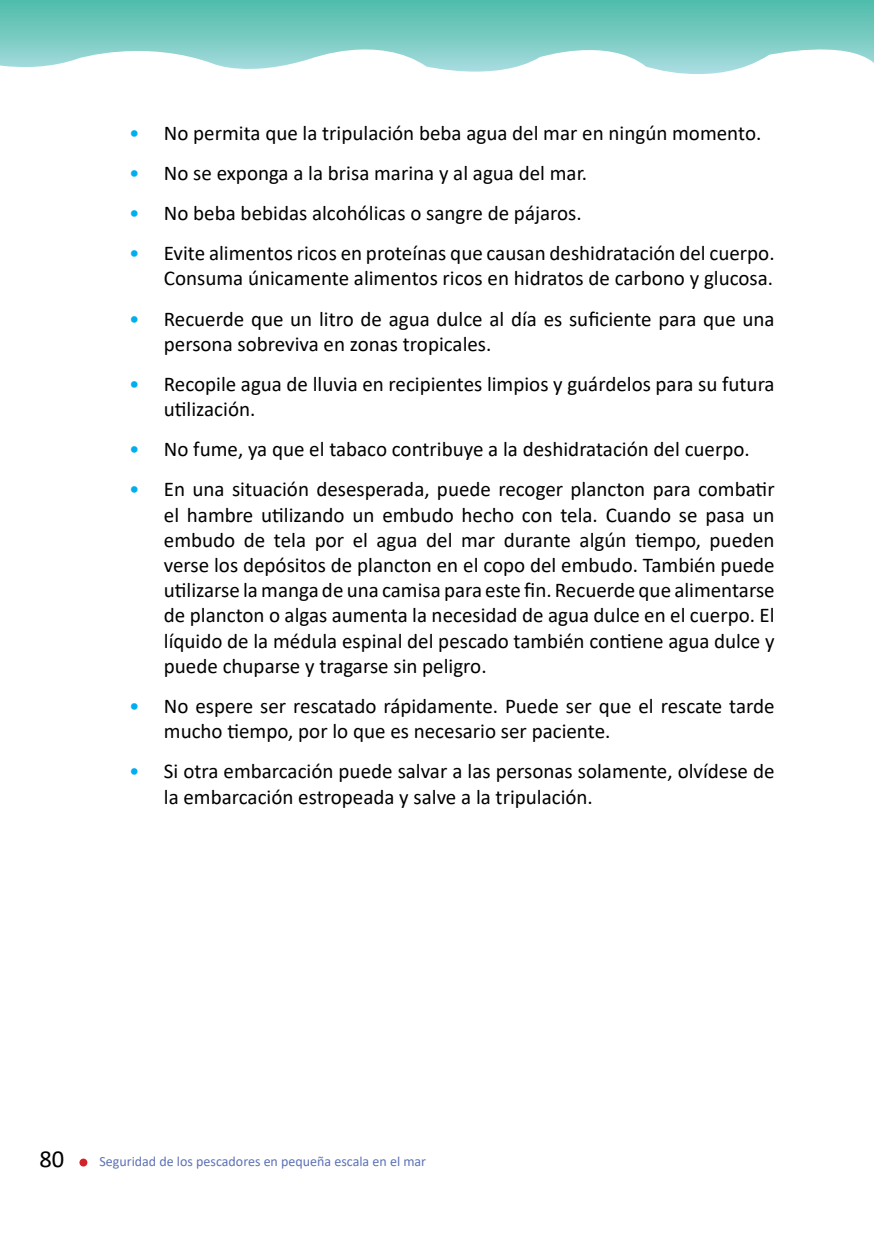
<style>
.page{position:relative;width:874px;height:1241px;background:#fff}
.page>*{position:absolute;margin:0;border:0;box-sizing:border-box;transform-origin:0 0}
.t1{font:24.5px "Calibri";color:#000}
.t2{font:21px/25.2px "Calibri";color:#000}
.t3{font:14px "Calibri";color:#5c72b7}
.s1{color:#00aeef}
</style>
<div class="page">
<svg style="left:0;top:0;width:873px;height:74px"></svg>
<div style="left:79px;top:1158px;width:8px;height:8px;background:#d2232a;border-radius:50%"></div>
<p class="t2" style="left:129px;top:120px;width:633px"><span class="s1">•</span> No permita que la tripulación beba agua del mar en ningún momento.</p>
<p class="t2" style="left:129px;top:160px;width:459px"><span class="s1">•</span> No se exponga a la brisa marina y al agua del mar.</p>
<p class="t2" style="left:129px;top:200px;width:454px"><span class="s1">•</span> No beba bebidas alcohólicas o sangre de pájaros.</p>
<p class="t2" style="left:129px;top:240px;width:646px;text-align:right"><span class="s1">•</span> Evite alimentos ricos en proteínas que causan deshidratación del cuerpo.<br>Consuma únicamente alimentos ricos en hidratos de carbono y glucosa.</p>
<p class="t2" style="left:164px;top:305px;width:612px;text-indent:-35px"><span class="s1">•</span> Recuerde que un litro de agua dulce al día es suficiente para que una persona sobreviva en zonas tropicales.</p>
<p class="t2" style="left:164px;top:371px;width:612px;text-indent:-35px"><span class="s1">•</span> Recopile agua de lluvia en recipientes limpios y guárdelos para su futura utilización.</p>
<p class="t2" style="left:129px;top:436px;width:622px"><span class="s1">•</span> No fume, ya que el tabaco contribuye a la deshidratación del cuerpo.</p>
<p class="t2" style="left:164px;top:476px;width:612px;text-align:justify;text-indent:-35px"><span class="s1">•</span> En una situación desesperada, puede recoger plancton para combatir el hambre utilizando un embudo hecho con tela. Cuando se pasa un embudo de tela por el agua del mar durante algún tiempo, pueden verse los depósitos de plancton en el copo del embudo. También puede utilizarse la manga de una camisa para este fin. Recuerde que alimentarse de plancton o algas aumenta la necesidad de agua dulce en el cuerpo. El líquido de la médula espinal del pescado también contiene agua dulce y puede chuparse y tragarse sin peligro.</p>
<p class="t2" style="left:164px;top:692px;width:612px;text-indent:-35px"><span class="s1">•</span> No espere ser rescatado rápidamente. Puede ser que el rescate tarde mucho tiempo, por lo que es necesario ser paciente.</p>
<p class="t2" style="left:164px;top:758px;width:612px;text-indent:-35px"><span class="s1">•</span> Si otra embarcación puede salvar a las personas solamente, olvídese de la embarcación estropeada y salve a la tripulación.</p>
<p class="t1" style="left:39px;top:1141px;width:26px">80</p>
<p class="t3" style="left:99px;top:1151px;width:328px">Seguridad de los pescadores en pequeña escala en el mar</p>
</div>
